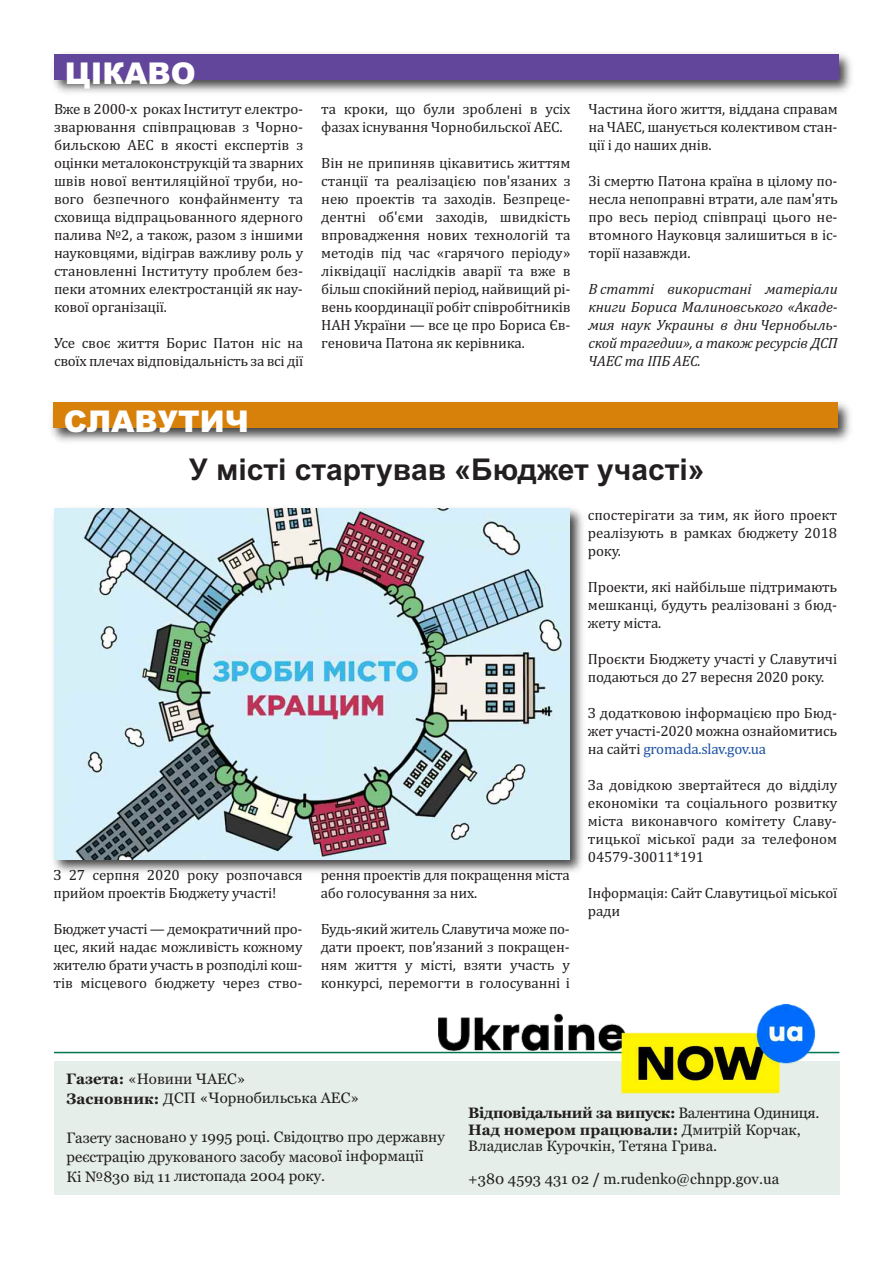
<style>
.page{position:relative;width:893px;height:1263px;background:#fff}
.page>*{position:absolute;margin:0;border:0;box-sizing:border-box;transform-origin:0 0}
.t1{font:700 30px "Arial";color:#231f20}
.t2{font:900 30px "Arial";color:#fff}
.t3{font:15px/18px "Cambria";letter-spacing:-.015em;color:#231f20;text-align:justify}
.t4{font:15px/19.6px "Georgia";letter-spacing:-.005em;color:#231f20}
.t5{font:italic 15px/18px "Cambria";letter-spacing:-.015em;color:#231f20;text-align:justify}
.s1{color:#1d52a3}
.s2{font-weight:700}
</style>
<div class="page">
<div style="left:54px;top:1061px;width:785px;height:133px;background:#e5eee9"></div>
<img style="left:53px;top:53px;width:798px;height:40px">
<div style="left:54px;top:54px;width:785px;height:25px;background:#62469c"></div>
<hr style="left:54px;top:1052px;width:785px;height:1px;background:#00754f">
<img style="left:438px;top:1004px;width:378px;height:90px">
<img style="left:51px;top:402px;width:799px;height:40px">
<div style="left:53px;top:403px;width:785px;height:25px;background:#d7800a"></div>
<img style="left:53px;top:508px;width:530px;height:364px">
<img style="left:54px;top:509px;width:516px;height:350px">
<h1 class="t2" style="left:65px;top:56px;width:133px">ЦІКАВО</h1>
<p class="t3" style="left:54px;top:100px;width:251px">Вже в 2000-х роках Інститут електро&shy;зварювання співпрацював з Чорно&shy;бильскою АЕС в якості експертів з оцінки металоконструкцій та зварних швів нової вентиляційної труби, но&shy;вого безпечного конфайнменту та сховища відпрацьованного ядерного палива №2, а також, разом з іншими науковцями, відіграв важливу роль у становленні Інституту проблем без&shy;пеки атомних електростанцій як нау&shy;кової організації.</p>
<p class="t3" style="left:54px;top:334px;width:251px">Усе своє життя Борис Патон ніс на своїх плечах відповідальність за всі дії</p>
<h1 class="t2" style="left:64px;top:404px;width:187px">СЛАВУТИЧ</h1>
<p class="t3" style="left:321px;top:100px;width:251px">та кроки, що були зроблені в усіх фазах існування Чорнобильскої АЕС.</p>
<p class="t3" style="left:321px;top:154px;width:251px">Він не припиняв цікавитись життям станції та реалізацією пов'язаних з нею проектів та заходів. Безпреце&shy;дентні об'єми заходів, швидкість впровадження нових технологій та методів під час «гарячого періоду» ліквідації наслідків аварії та вже в більш спокійний період, найвищий рі&shy;вень координації робіт співробітників НАН України — все це про Бориса Єв&shy;геновича Патона як керівника.</p>
<p class="t3" style="left:589px;top:100px;width:251px">Частина його життя, віддана справам на ЧАЕС, шанується колективом стан&shy;ції і до наших днів.</p>
<p class="t3" style="left:589px;top:172px;width:251px">Зі смертю Патона країна в цілому по&shy;несла непоправні втрати, але пам'ять про весь період співпраці цього не&shy;втомного Науковця залишиться в іс&shy;торії назавжди.</p>
<p class="t5" style="left:589px;top:280px;width:251px">В статті використані матеріали книги Бориса Малиновського «Акаде&shy;мия наук Украины в дни Чернобыль&shy;ской трагедии», а також ресурсів ДСП ЧАЕС та ІПБ АЕС.</p>
<h1 class="t1" style="left:189px;top:452px;width:517px">У місті стартував «Бюджет участі»</h1>
<p class="t3" style="left:53px;top:866px;width:251px">З 27 серпня 2020 року розпочався прийом проектів Бюджету участі!</p>
<p class="t3" style="left:53px;top:920px;width:251px">Бюджет участі — демократичний про&shy;цес, який надає можливість кожному жителю брати участь в розподілі кош&shy;тів місцевого бюджету через ство-</p>
<p class="t3" style="left:321px;top:866px;width:251px">рення проектів для покращення міста або голосування за них.</p>
<p class="t3" style="left:321px;top:920px;width:251px">Будь-який житель Славутича може по&shy;дати проект, пов’язаний з покращен&shy;ням життя у місті, взяти участь у конкурсі, перемогти в голосуванні і</p>
<p class="t3" style="left:588px;top:506px;width:251px">спостерігати за тим, як його проект реалізують в рамках бюджету 2018 року.</p>
<p class="t3" style="left:588px;top:578px;width:251px">Проекти, які найбільше підтримають мешканці, будуть реалізовані з бюд&shy;жету мiста.</p>
<p class="t3" style="left:588px;top:650px;width:251px">Проєкти Бюджету участі у Славутичі подаються до 27 вересня 2020 року.</p>
<p class="t3" style="left:588px;top:704px;width:251px">З додатковою інформацією про Бюд&shy;жет участі-2020 можна ознайомитись на сайті <span class="s1">gromada.slav.gov.ua</span></p>
<p class="t3" style="left:588px;top:776px;width:251px">За довідкою звертайтеся до відділу економіки та соціального розвитку міста виконавчого комітету Славу&shy;тицької міської ради за телефоном 04579-30011*191</p>
<p class="t3" style="left:588px;top:884px;width:251px">Інформація: Сайт Славутицьої міської ради</p>
<p class="t4" style="left:66px;top:1069px;width:294px;line-height:19.2px"><span class="s2">Газета:</span> «Новини ЧАЕС»<br><span class="s2">Засновник:</span> ДСП «Чорнобильська АЕС»</p>
<p class="t4" style="left:66px;top:1127px;width:380px">Газету засновано у 1995 році. Свідоцтво про державну реєстрацію друкованого засобу масової інформації<br>Кі №830 від 11 листопада 2004 року.</p>
<p class="t4" style="left:468px;top:1105px;width:353px;line-height:16.5px"><span class="s2">Відповідальний за випуск:</span> Валентина Одиниця.<br><span class="s2">Над номером працювали:</span> Дмитрій Корчак,<br>Владислав Курочкін, Тетяна Грива.</p>
<p class="t4" style="left:468px;top:1169px;width:312px">+380 4593 431 02 <span class="s2">/</span> m.rudenko@chnpp.gov.ua</p>
</div>
